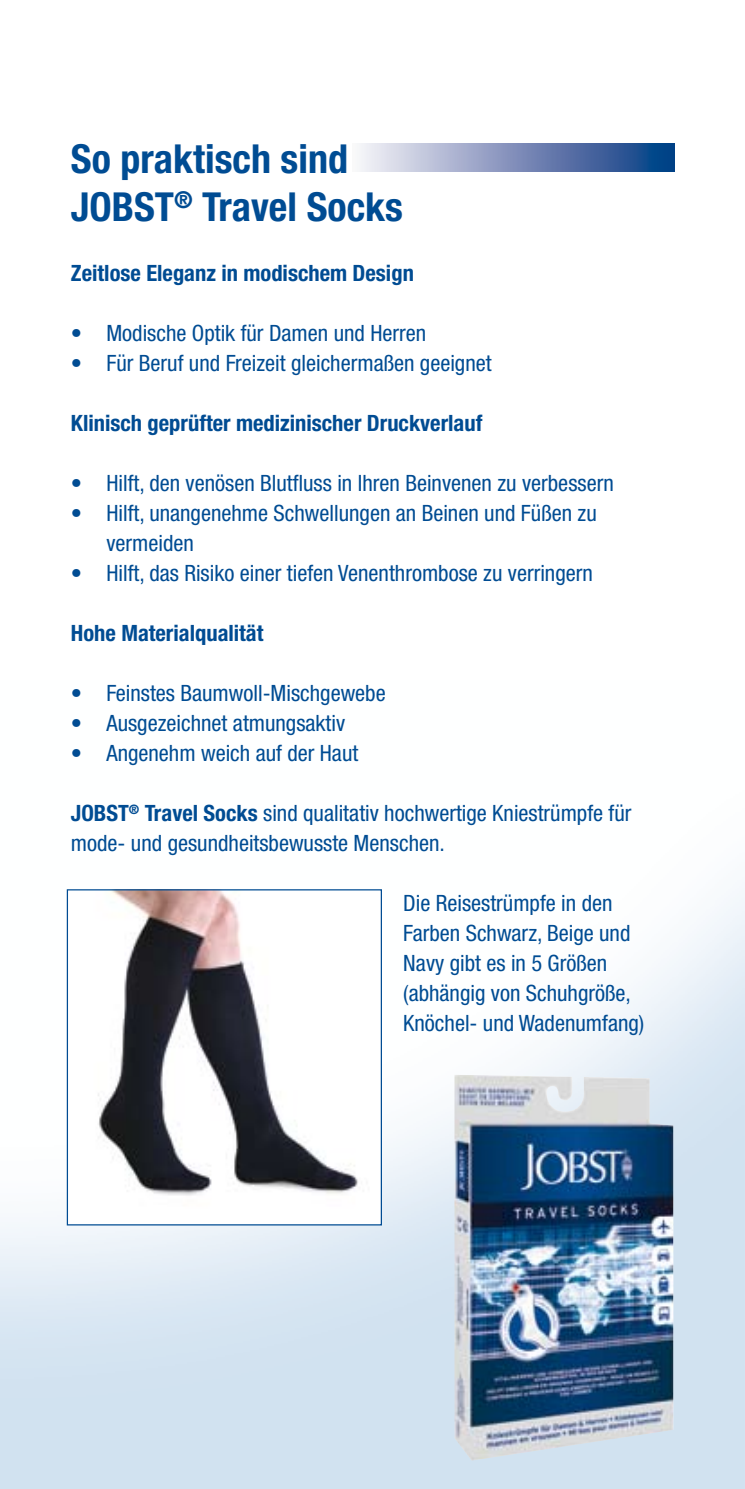
<style>
.page{position:relative;width:745px;height:1489px;background:#fff}
.page>*{position:absolute;margin:0;border:0;box-sizing:border-box;transform-origin:0 0}
.t1{font:700 condensed 40px/48px "Helvetica Neue";color:#004c93}
.t2{font:condensed 22.5px/30px "Helvetica Neue";color:#004c93}
.t3{font:700 condensed 22.5px "Helvetica Neue";color:#004c93}
.s1{font-weight:700}
</style>
<div class="page">
<svg style="left:360px;top:144px;width:313px;height:28px;background:#7c91ba"></svg>
<img style="left:96px;top:891px;width:274px;height:316px">
<div style="left:67px;top:889px;width:315px;height:336px;border:1px solid #004c93"></div>
<img style="left:454px;top:1074px;width:219px;height:386px">
<h1 class="t1" style="left:71px;top:134px;width:333px">So praktisch sind<br>JOBST<sup>®</sup> Travel Socks</h1>
<p class="t3" style="left:71px;top:259px;width:344px">Zeitlose Eleganz in modischem Design</p>
<p class="t2" style="left:71px;top:318px;width:356px">• Modische Optik für Damen und Herren</p>
<p class="t2" style="left:71px;top:348px;width:422px">• Für Beruf und Freizeit gleichermaßen geeignet</p>
<p class="t3" style="left:71px;top:409px;width:412px">Klinisch geprüfter medizinischer Druckverlauf</p>
<p class="t2" style="left:71px;top:468px;width:544px">• Hilft, den venösen Blutfluss in Ihren Beinvenen zu verbessern</p>
<p class="t2" style="left:106px;top:498px;width:491px;text-indent:-35px">• Hilft, unangenehme Schwellungen an Beinen und Füßen zu vermeiden</p>
<p class="t2" style="left:71px;top:558px;width:523px">• Hilft, das Risiko einer tiefen Venenthrombose zu verringern</p>
<p class="t3" style="left:71px;top:619px;width:194px">Hohe Materialqualität</p>
<p class="t2" style="left:71px;top:678px;width:316px">• Feinstes Baumwoll-Mischgewebe</p>
<p class="t2" style="left:71px;top:708px;width:275px">• Ausgezeichnet atmungsaktiv</p>
<p class="t2" style="left:71px;top:738px;width:288px">• Angenehm weich auf der Haut</p>
<p class="t2" style="left:71px;top:798px;width:561px"><span class="s1">JOBST</span><sup>®</sup> <span class="s1">Travel Socks</span> sind qualitativ hochwertige Kniestrümpfe für mode- und gesundheitsbewusste Menschen.</p>
<p class="t2" style="left:403px;top:888px;width:242px">Die Reisestrümpfe in den<br>Farben Schwarz, Beige und<br>Navy gibt es in 5 Größen (abhängig von Schuhgröße,<br>Knöchel- und Wadenumfang)</p>
</div>
